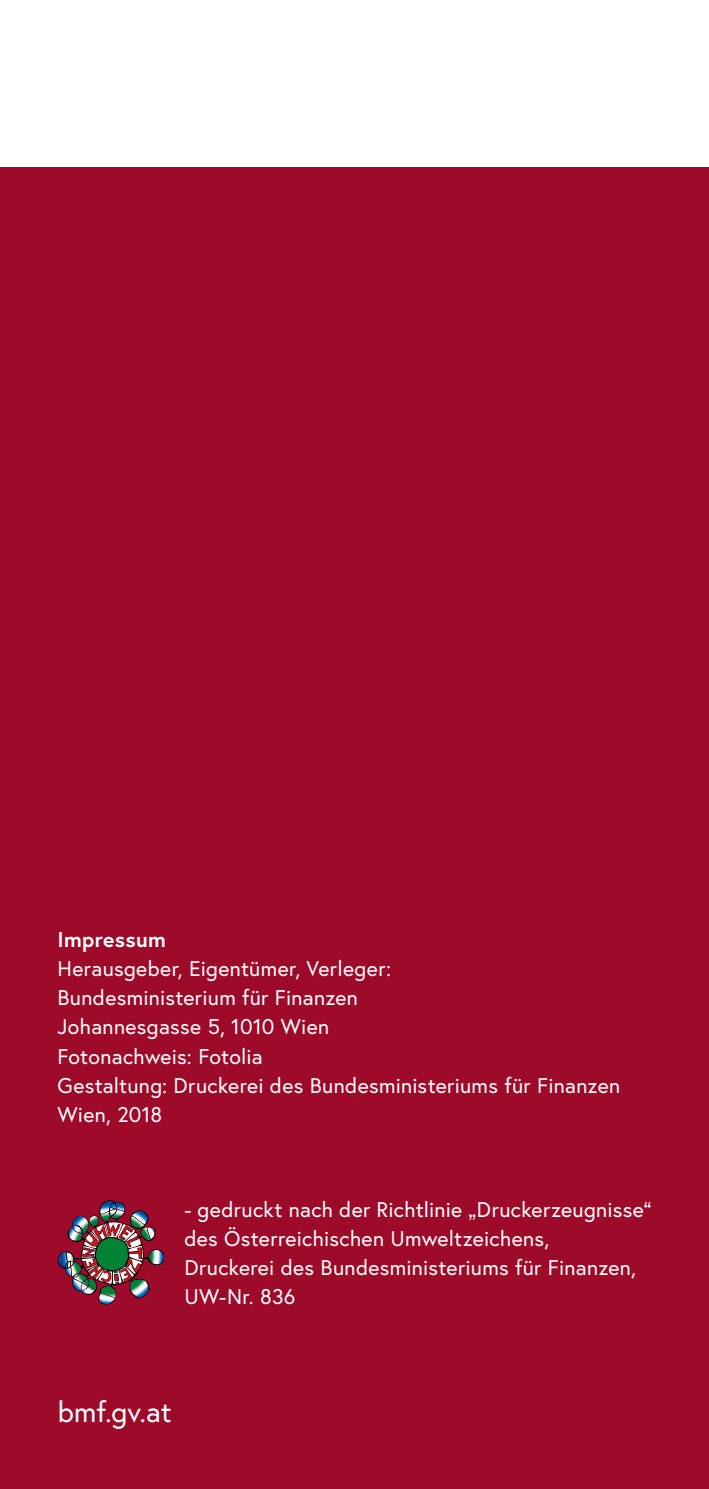
<style>
.page{position:relative;width:709px;height:1489px;background:#fff}
.page>*{position:absolute;margin:0;border:0;box-sizing:border-box;transform-origin:0 0}
.Cover_Link{font:28.75px "Europa Austria";letter-spacing:.005em;color:#fff}
.Impressum{font:21.25px/29.2px "Europa Austria";letter-spacing:.015em;color:#fff}
.Impressum_Headline{font:700 21.25px "Europa Austria";letter-spacing:.015em;color:#fff}
</style>
<div class="page">
<div style="left:0;top:168px;width:709px;height:1320px;background:#9e0b2a"></div>
<img style="left:57px;top:1200px;width:107px;height:104px">
<img style="left:101px;top:1206px;width:23px;height:8px">
<h1 class="Impressum_Headline" style="left:57px;top:924px;width:110px">Impressum</h1>
<p class="Impressum" style="left:57px;top:953px;width:335px">Herausgeber, Eigentümer, Verleger:</p>
<p class="Impressum" style="left:57px;top:982px;width:302px">Bundesministerium für Finanzen</p>
<p class="Impressum" style="left:57px;top:1011px;width:273px">Johannesgasse 5, 1010 Wien</p>
<p class="Impressum" style="left:57px;top:1041px;width:207px">Fotonachweis: Fotolia</p>
<p class="Impressum" style="left:57px;top:1070px;width:564px">Gestaltung: Druckerei des Bundesministeriums für Finanzen</p>
<p class="Impressum" style="left:57px;top:1099px;width:106px">Wien, 2018</p>
<p class="Impressum" style="left:184px;top:1194px;width:469px">- gedruckt nach der Richtlinie „Druckerzeugnisse“ des Österreichischen Umweltzeichens,<br>Druckerei des Bundesministeriums für Finanzen, UW-Nr. 836</p>
<p class="Cover_Link" style="left:57px;top:1393px;width:116px">bmf.gv.at</p>
</div>
